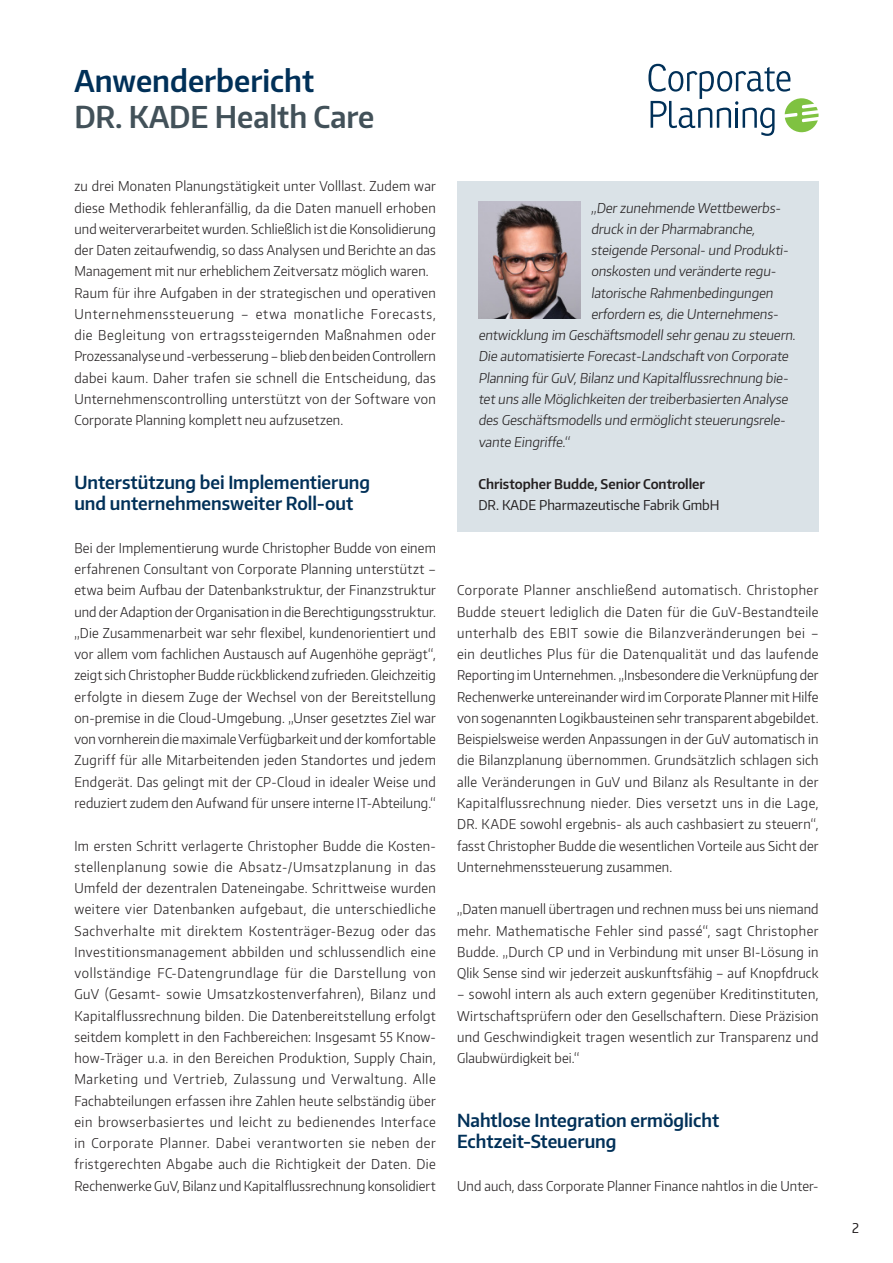
<style>
.page{position:relative;width:893px;height:1263px;background:#fff}
.page>*{position:absolute;margin:0;border:0;box-sizing:border-box;transform-origin:0 0}
.t1{font:700 30px "Encode CP Semi";color:#425159}
.t2{font:700 30px "Encode CP Semi";color:#003058}
.BODY{font:700 18px "Encode CP Semi";color:#003058}
.BODY-2{font:13.5px/21.3px "Encode CP Light";letter-spacing:.03em;color:#231f20;text-align:justify}
.BODY-3{font:13.5px "Encode CP Light";letter-spacing:.01em;color:#231f20}
.t3{font:13.5px "Encode CP Regular";color:#231f20}
.t4{font:700 13.5px "Encode CP Semi";color:#231f20}
</style>
<div class="page">
<svg style="left:648px;top:64px;width:171px;height:72px"></svg>
<div style="left:457px;top:181px;width:362px;height:350px;background:#dae2e7"></div>
<img style="left:478px;top:202px;width:102px;height:117px">
<p class="t2" style="left:74px;top:61px;width:241px">Anwenderbericht</p>
<p class="t1" style="left:74px;top:97px;width:301px">DR. KADE Health Care</p>
<p class="BODY-2" style="left:74px;top:175px;width:363px">zu drei Monaten Planungstätigkeit unter Volllast. Zudem war diese Methodik fehleranfällig, da die Daten manuell erhoben und weiterverarbeitet wurden. Schließlich ist die Konsolidierung der Daten zeitaufwendig, so dass Analysen und Berichte an das Management mit nur erheblichem Zeitversatz möglich waren.</p>
<p class="BODY-2" style="left:74px;top:282px;width:363px">Raum für ihre Aufgaben in der strategischen und operativen Unternehmenssteuerung – etwa monatliche Forecasts, die Begleitung von ertragssteigernden Maßnahmen oder Prozessanalyse und -verbesserung – blieb den beiden Controllern dabei kaum. Daher trafen sie schnell die Entscheidung, das Unternehmenscontrolling unterstützt von der Software von Corporate Planning komplett neu aufzusetzen.</p>
<p class="BODY" style="left:74px;top:470px;width:297px">Unterstützung bei Implementierung</p>
<p class="BODY" style="left:74px;top:492px;width:280px">und unternehmensweiter Roll-out</p>
<p class="BODY-2" style="left:74px;top:537px;width:363px">Bei der Implementierung wurde Christopher Budde von einem erfahrenen Consultant von Corporate Planning unterstützt – etwa beim Aufbau der Datenbankstruktur, der Finanzstruktur und der Adaption der Organisation in die Berechtigungsstruktur. „Die Zusammenarbeit war sehr flexibel, kundenorientiert und vor allem vom fachlichen Austausch auf Augenhöhe geprägt“, zeigt sich Christopher Budde rückblickend zufrieden. Gleichzeitig erfolgte in diesem Zuge der Wechsel von der Bereitstellung on-premise in die Cloud-Umgebung. „Unser gesetztes Ziel war von vornherein die maximale Verfügbarkeit und der komfortable Zugriff für alle Mitarbeitenden jeden Standortes und jedem Endgerät. Das gelingt mit der CP-Cloud in idealer Weise und reduziert zudem den Aufwand für unsere interne IT-Abteilung.“</p>
<p class="BODY-2" style="left:74px;top:834px;width:363px;text-align:left">Im ersten Schritt verlagerte Christopher Budde die Kosten&shy;stellenplanung sowie die Absatz-/Umsatzplanung in das Umfeld der dezentralen Dateneingabe. Schrittweise wurden weitere vier Datenbanken aufgebaut, die unterschiedliche Sachverhalte mit direktem Kostenträger-Bezug oder das Investitionsmanagement abbilden und schlussendlich eine vollständige FC-Datengrundlage für die Darstellung von GuV (Gesamt- sowie Umsatzkostenverfahren), Bilanz und Kapitalflussrechnung bilden. Die Datenbereitstellung erfolgt seitdem komplett in den Fachbereichen: Insgesamt 55 Know&shy;how-Träger u.a. in den Bereichen Produktion, Supply Chain, Marketing und Vertrieb, Zulassung und Verwaltung. Alle Fachabteilungen erfassen ihre Zahlen heute selbständig über ein browserbasiertes und leicht zu bedienendes Interface in Corporate Planner. Dabei verantworten sie neben der fristgerechten Abgabe auch die Richtigkeit der Daten. Die Rechenwerke GuV, Bilanz und Kapitalflussrechnung konsolidiert</p>
<p class="BODY-2" style="left:591px;top:196px;width:193px">„Der zunehmende Wettbewerbs-</p>
<p class="BODY-2" style="left:591px;top:218px;width:168px">druck in der Pharmabranche,</p>
<p class="BODY-2" style="left:591px;top:239px;width:201px">steigende Personal- und Produkti-</p>
<p class="BODY-2" style="left:591px;top:260px;width:188px">onskosten und veränderte regu-</p>
<p class="BODY-2" style="left:591px;top:282px;width:185px">latorische Rahmenbedingungen</p>
<p class="BODY-2" style="left:591px;top:303px;width:191px">erfordern es, die Unternehmens-</p>
<p class="BODY-2" style="left:478px;top:324px;width:321px">entwicklung im Geschäftsmodell sehr genau zu steuern.</p>
<p class="BODY-2" style="left:478px;top:345px;width:314px">Die automatisierte Forecast-Landschaft von Corporate</p>
<p class="BODY-2" style="left:478px;top:367px;width:313px">Planning für GuV, Bilanz und Kapitalflussrechnung bie-</p>
<p class="BODY-2" style="left:478px;top:388px;width:313px">tet uns alle Möglichkeiten der treiberbasierten Analyse</p>
<p class="BODY-2" style="left:478px;top:409px;width:310px">des Geschäftsmodells und ermöglicht steuerungsrele-</p>
<p class="BODY-2" style="left:478px;top:430px;width:95px">vante Eingriffe.“</p>
<p class="t4" style="left:478px;top:475px;width:228px">Christopher Budde, Senior Controller</p>
<p class="t3" style="left:478px;top:496px;width:243px">DR. KADE Pharmazeutische Fabrik GmbH</p>
<p class="BODY-2" style="left:457px;top:579px;width:363px">Corporate Planner anschließend automatisch. Christopher Budde steuert lediglich die Daten für die GuV-Bestandteile unterhalb des EBIT sowie die Bilanzveränderungen bei – ein deutliches Plus für die Datenqualität und das laufende Reporting im Unternehmen. „Insbesondere die Verknüpfung der Rechenwerke untereinander wird im Corporate Planner mit Hilfe von sogenannten Logikbausteinen sehr transparent abgebildet.<br>Beispielsweise werden Anpassungen in der GuV automatisch in die Bilanzplanung übernommen. Grundsätzlich schlagen sich alle Veränderungen in GuV und Bilanz als Resultante in der Kapitalflussrechnung nieder. Dies versetzt uns in die Lage, DR. KADE sowohl ergebnis- als auch cashbasiert zu steuern“, fasst Christopher Budde die wesentlichen Vorteile aus Sicht der Unternehmenssteuerung zusammen.</p>
<p class="BODY-2" style="left:457px;top:898px;width:363px">„Daten manuell übertragen und rechnen muss bei uns niemand mehr. Mathematische Fehler sind passé“, sagt Christopher Budde. „Durch CP und in Verbindung mit unser BI-Lösung in Qlik Sense sind wir jederzeit auskunftsfähig – auf Knopfdruck</p>
<p class="BODY-2" style="left:457px;top:983px;width:363px">– sowohl intern als auch extern gegenüber Kreditinstituten, Wirtschaftsprüfern oder den Gesellschaftern. Diese Präzision und Geschwindigkeit tragen wesentlich zur Transparenz und Glaubwürdigkeit bei.“</p>
<p class="BODY" style="left:457px;top:1108px;width:264px">Nahtlose Integration ermöglicht</p>
<p class="BODY" style="left:457px;top:1129px;width:161px">Echtzeit-Steuerung</p>
<p class="BODY-3" style="left:457px;top:1177px;width:361px">Und auch, dass Corporate Planner Finance nahtlos in die Unter-</p>
<p class="t3" style="left:852px;top:1219px;width:8px">2</p>
</div>
